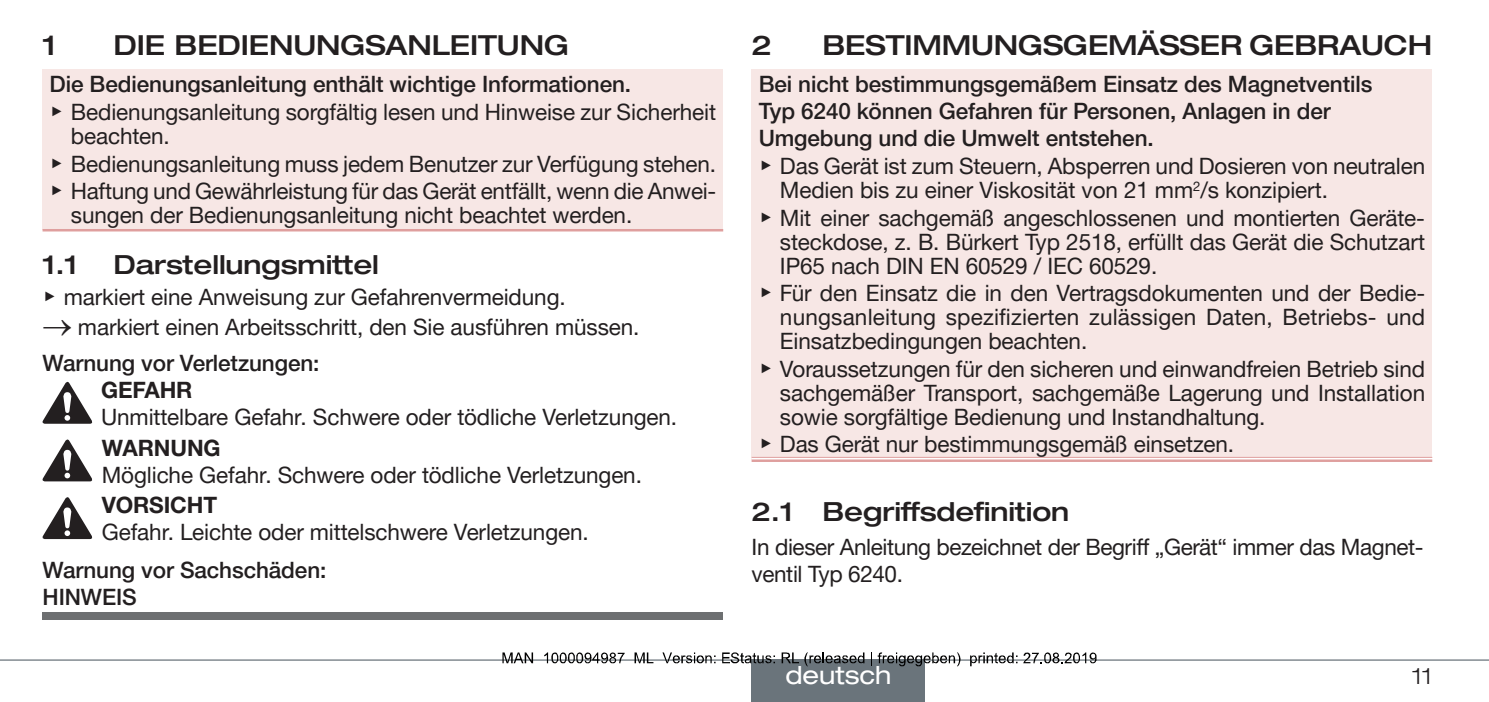
<style>
.page{position:relative;width:1489px;height:702px;background:#fff}
.page>*{position:absolute;margin:0;border:0;box-sizing:border-box;transform-origin:0 0}
.t1{font:500 expanded 27.5px "Helvetica Neue LTW1 G";letter-spacing:-.005em;color:#231f20}
.t2{font:500 expanded 26.25px "Helvetica Neue LTW1 G";letter-spacing:-.005em;color:#231f20}
.t3{font:expanded 25px "Helvetica Neue LTW1 G";color:#fff}
.t4{font:22.5px/24px "Helvetica Neue LTW1 G";letter-spacing:-.005em;color:#231f20}
.t5{font:500 22.5px/27.2px "Helvetica Neue LTW1 G";letter-spacing:-.005em;color:#231f20}
.t6{font:700 22.5px "Helvetica Neue LTW1 G";letter-spacing:-.005em;color:#231f20}
.t7{font:300 expanded 22.5px "Helvetica Neue LTW1 G";color:#231f20}
.s1{font-weight:500}
.s2{font-family:"Arial Unicode MS"}
.s3{font-family:"Arial Unicode MS";font-weight:400}
.s4{font-weight:400}
</style>
<div class="page">
<hr style="left:0;top:659px;width:1488px;height:1px;background:#6a747b">
<div style="left:43px;top:69px;width:680px;height:161px;background:#f7e7e5"></div>
<hr style="left:43px;top:229px;width:680px;height:2px;background:#df9f9e">
<svg style="left:43px;top:382px;width:49px;height:41px"></svg>
<svg style="left:43px;top:439px;width:49px;height:42px"></svg>
<svg style="left:43px;top:497px;width:49px;height:42px"></svg>
<div style="left:43px;top:612px;width:680px;height:7px;background:#6d6f71"></div>
<div style="left:751px;top:69px;width:680px;height:390px;background:#f7e7e5"></div>
<div style="left:751px;top:457px;width:680px;height:5px;background:#fff"></div>
<hr style="left:751px;top:457px;width:680px;height:1px;background:#df9f9e">
<hr style="left:751px;top:459px;width:680px;height:3px;background:#df9f9e">
<div style="left:751px;top:659px;width:174px;height:43px;background:#6a747b"></div>
<svg style="left:502px;top:652px;width:31px;height:11px"></svg>
<svg style="left:544px;top:652px;width:80px;height:11px"></svg>
<svg style="left:634px;top:652px;width:19px;height:11px"></svg>
<svg style="left:662px;top:652px;width:53px;height:11px"></svg>
<svg style="left:722px;top:652px;width:53px;height:11px"></svg>
<svg style="left:781px;top:652px;width:83px;height:14px"></svg>
<svg style="left:871px;top:652px;width:89px;height:14px"></svg>
<svg style="left:970px;top:652px;width:47px;height:14px"></svg>
<svg style="left:1023px;top:652px;width:73px;height:11px"></svg>
<p class="t1" style="left:43px;top:28px;width:15px">1</p>
<p class="t1" style="left:113px;top:28px;width:457px">DIE BEDIENUNGSANLEITUNG</p>
<p class="t4" style="left:50px;top:70px;width:668px;line-height:27.5px"><span class="s1">Die Bedienungsanleitung enthält wichtige Informationen.<br></span><span class="s2">▶</span> Bedienungsanleitung sorgfältig lesen und Hinweise zur Sicherheit</p>
<p class="t4" style="left:50px;top:122px;width:668px;line-height:27.5px;text-indent:21px">beachten.<br><span class="s2">▶</span> Bedienungsanleitung muss jedem Benutzer zur Verfügung stehen. <span class="s2">▶</span> Haftung und Gewährleistung für das Gerät entfällt, wenn die Anwei-</p>
<p class="t4" style="left:71px;top:203px;width:563px">sungen der Bedienungsanleitung nicht beachtet werden.</p>
<p class="t2" style="left:43px;top:247px;width:37px">1.1</p>
<p class="t2" style="left:113px;top:247px;width:267px">DARSTELLUNGSMITTEL</p>
<p class="t4" style="left:43px;top:284px;width:524px"><span class="s2">▶</span> markiert eine Anweisung zur Gefahrenvermeidung.</p>
<p class="t4" style="left:43px;top:309px;width:598px;line-height:35.8px">→ markiert einen Arbeitsschritt, den Sie ausführen müssen.<br><span class="s1">Warnung vor Verletzungen:</span></p>
<p class="t6" style="left:101px;top:376px;width:93px">GEFAHR</p>
<p class="t4" style="left:101px;top:405px;width:577px">Unmittelbare Gefahr. Schwere oder tödliche Verletzungen.</p>
<p class="t6" style="left:102px;top:433px;width:120px">WARNUNG</p>
<p class="t4" style="left:102px;top:462px;width:541px">Mögliche Gefahr. Schwere oder tödliche Verletzungen.</p>
<p class="t6" style="left:102px;top:491px;width:117px">VORSICHT</p>
<p class="t4" style="left:102px;top:520px;width:488px">Gefahr. Leichte oder mittelschwere Verletzungen.</p>
<p class="t5" style="left:43px;top:557px;width:285px">Warnung vor Sachschäden:<br>Hinweis</p>
<p class="t1" style="left:751px;top:28px;width:22px">2</p>
<p class="t1" style="left:822px;top:28px;width:611px">BESTIMM UNGSGEMÄSSER GEBRAUCH</p>
<p class="t5" style="left:758px;top:71px;width:668px">Bei nicht bestimmungsgemäßem Einsatz des Magnetventils<br>Typ 6240 können Gefahren für Personen, Anlagen in der Umgebung und die Umwelt entstehen.<br><span class="s3">▶</span> <span class="s4">Das Gerät ist zum Steuern, Absperren und Dosieren von neutralen</span></p>
<p class="t4" style="left:758px;top:176px;width:667px;line-height:27.5px;text-indent:21px">Medien bis zu einer Viskosität von 21 mm<sup>2</sup>/s konzipiert.<br><span class="s2">▶</span> Mit einer sachgemäß angeschlossenen und montierten Geräte-</p>
<p class="t4" style="left:780px;top:229px;width:646px">steckdose, z. B. Bürkert Typ 2518, erfüllt das Gerät die Schutzart<br>IP65 nach DIN EN 60529 / IEC 60529.</p>
<p class="t4" style="left:780px;top:281px;width:646px;text-align:justify;text-indent:-21px"><span class="s2">▶</span> Für den Einsatz die in den Vertragsdokumenten und der Bedie&shy;nungsanleitung spezifizierten zulässigen Daten, Betriebs- und Einsatzbedingungen beachten.</p>
<p class="t4" style="left:780px;top:356px;width:646px;text-align:justify;text-indent:-21px"><span class="s2">▶</span> Voraussetzungen für den sicheren und einwandfreien Betrieb sind sachgemäßer Transport, sachgemäße Lagerung und Installation sowie sorgfältige Bedienung und Instandhaltung.</p>
<p class="t4" style="left:758px;top:432px;width:477px"><span class="s2">▶</span> Das Gerät nur bestimmungsgemäß einsetzen.</p>
<p class="t2" style="left:751px;top:494px;width:319px">2.1 BEGRIFFSDEFINITION</p>
<p class="t4" style="left:751px;top:533px;width:673px;line-height:27px">In dieser Anleitung bezeichnet der Begriff „Gerät“ immer das Magnet&shy;ventil Typ 6240.</p>
<p class="t3" style="left:785px;top:659px;width:108px">deutsch</p>
<p class="t7" style="left:1412px;top:661px;width:21px">11</p>
</div>
